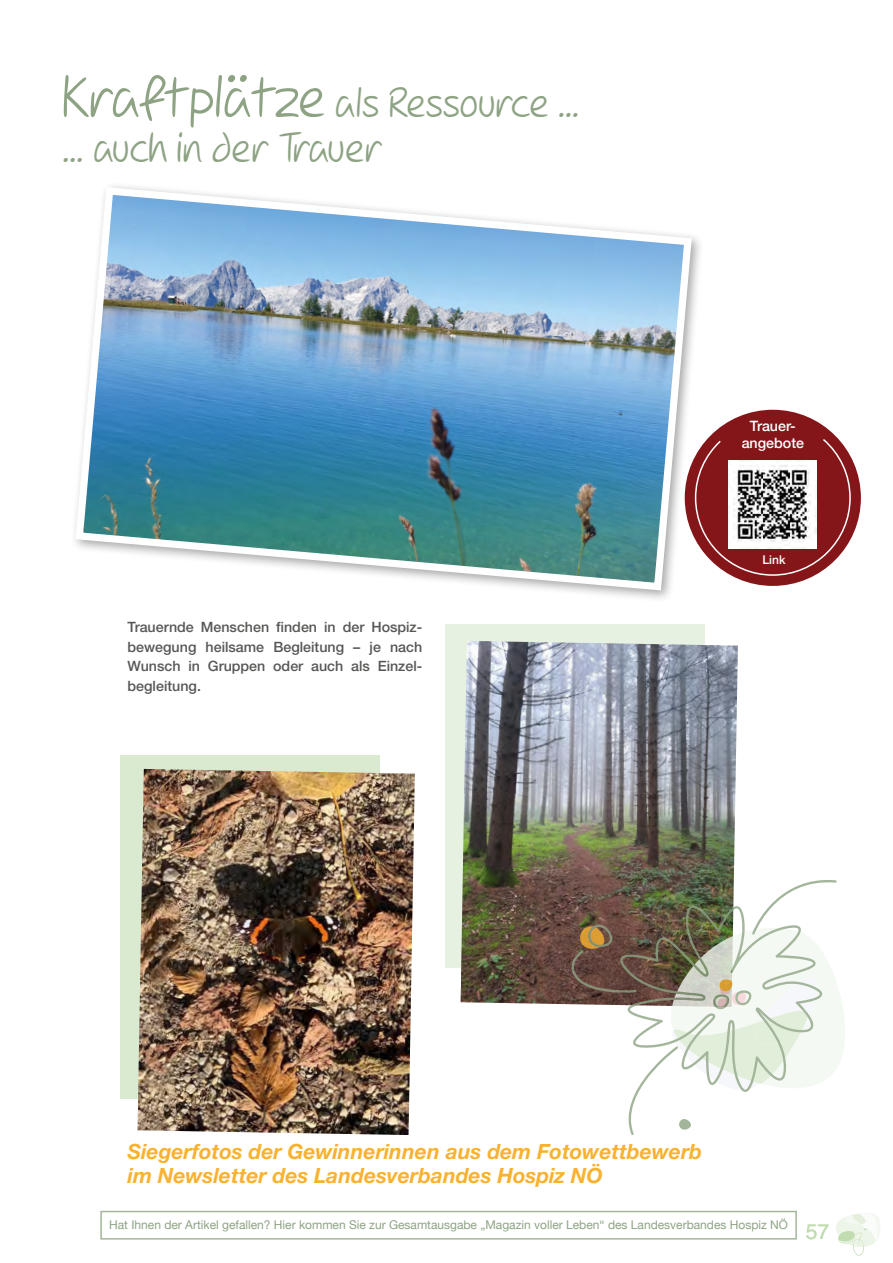
<style>
.page{position:relative;width:893px;height:1263px;background:#fff}
.page>*{position:absolute;margin:0;border:0;box-sizing:border-box;transform-origin:0 0}
.t1{font:300 37.5px/45px "Dupree";color:#8da383}
.t2{font:italic 700 21px/24px "Helvetica Neue LT Std";color:#f9b230}
.t3{font:21px "Helvetica";color:#c0dcb0}
.t4{font:500 14.25px/19.5px "Helvetica Neue LT Std";color:#575756;text-align:justify}
.t5{font:500 14.25px/17.1px "Helvetica Neue";color:#fff;text-align:center}
.t6{font:12px "Helvetica Neue";color:#8da383}
.t7{font:500 12px "Helvetica Neue";color:#fff}
.s1{font-size:52.5px}
</style>
<div class="page">
<svg style="left:836px;top:1213px;width:44px;height:43px"></svg>
<div style="left:120px;top:755px;width:259px;height:343px;background:#daead1"></div>
<img style="left:137px;top:769px;width:278px;height:366px">
<img style="left:74px;top:186px;width:622px;height:408px">
<div style="left:446px;top:625px;width:259px;height:343px;background:#e7f1e1"></div>
<img style="left:461px;top:641px;width:277px;height:364px">
<svg style="left:571px;top:880px;width:274px;height:255px"></svg>
<div style="left:100px;top:1211px;width:697px;height:28px;background:#fff;border:2px solid #8da383"></div>
<svg style="left:682px;top:407px;width:181px;height:181px;background:#96383b"></svg>
<div style="left:680px;top:405px;width:185px;height:185px;border:4px solid #fff;border-radius:50%"></div>
<svg style="left:694px;top:437px;width:157px;height:139px;background:#983c3e"></svg>
<img style="left:729px;top:461px;width:87px;height:87px">
<h1 class="t1" style="left:64px;top:79px;width:518px"><span class="s1">Kraftplätze</span> als Ressource ... ... auch in der Trauer</h1>
<p class="t4" style="left:128px;top:617px;width:296px">Trauernde Menschen finden in der Hospiz&shy;bewegung heilsame Begleitung – je nach Wunsch in Gruppen oder auch als Einzel&shy;begleitung.</p>
<p class="t5" style="left:742px;top:416px;width:64px">Trauer&shy;angebote</p>
<p class="t7" style="left:762px;top:550px;width:25px">Link</p>
<h2 class="t2" style="left:128px;top:1139px;width:576px">Siegerfotos der Gewinnerinnen aus dem Fotowettbewerb im Newsletter des Landesverbandes Hospiz NÖ</h2>
<p class="t6" style="left:109px;top:1216px;width:680px">Hat Ihnen der Artikel gefallen? Hier kommen Sie zur Gesamtausgabe „Magazin voller Leben“ des Landesverbandes Hospiz NÖ</p>
<h2 class="t3" style="left:806px;top:1215px;width:25px">57</h2>
</div>
